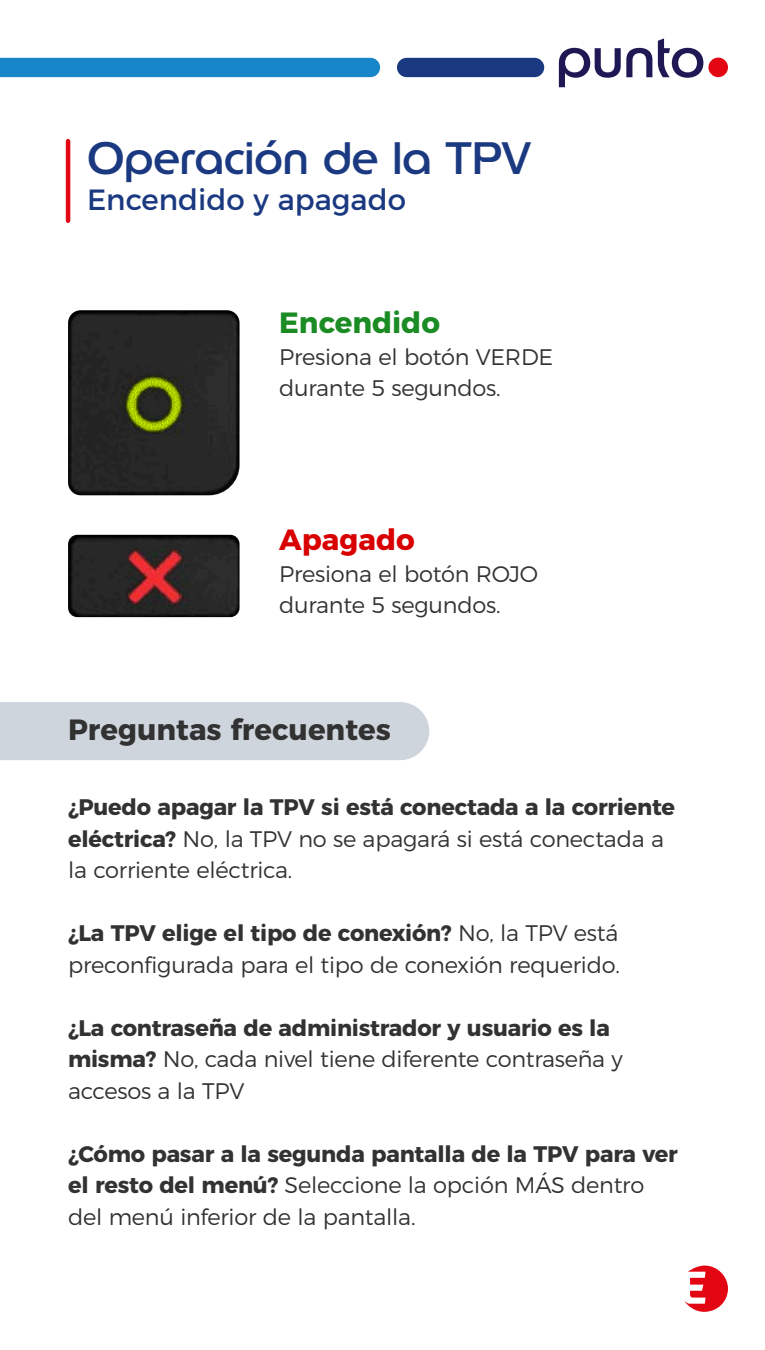
<style>
.page{position:relative;width:765px;height:1350px;background:#fff}
.page>*{position:absolute;margin:0;border:0;box-sizing:border-box;transform-origin:0 0}
.t1{font:45px "Edenred";color:#1a3980}
.t2{font:700 29.25px "Montserrat";color:#323232}
.t3{font:29.25px "Montserrat";color:#1a3980}
.t4{font:700 29.25px "Montserrat";color:#1a8c23}
.t5{font:700 29.25px "Montserrat";color:#d80000}
.t6{font:300 22.5px/31.5px "Montserrat";letter-spacing:-.01em;color:#323232}
.t7{font:700 22.5px/31.5px "Montserrat";letter-spacing:-.01em;color:#323232}
.s1{font-weight:700}
.s2{font-weight:300}
</style>
<div class="page">
<div style="left:0;top:702px;width:429px;height:58px;background:#cfd5dd"></div>
<div style="left:0;top:58px;width:380px;height:19px;background:#1786c9"></div>
<div style="left:397px;top:58px;width:147px;height:19px;background:#1a3980;border-radius:10px"></div>
<svg style="left:559px;top:48px;width:93px;height:39px"></svg>
<svg style="left:658px;top:38px;width:45px;height:40px"></svg>
<div style="left:708px;top:58px;width:20px;height:19px;background:#e30613;border-radius:50%"></div>
<svg style="left:684px;top:1266px;width:44px;height:46px"></svg>
<hr style="left:66px;top:141px;width:4px;height:80px;background:#e30613">
<img style="left:68px;top:310px;width:172px;height:185px">
<img style="left:68px;top:535px;width:172px;height:82px">
<h1 class="t1" style="left:87px;top:128px;width:445px">Operación de la TPV</h1>
<h2 class="t3" style="left:87px;top:176px;width:320px">Encendido y apagado</h2>
<h2 class="t4" style="left:279px;top:299px;width:162px">Encendido</h2>
<p class="t6" style="left:279px;top:339px;width:275px">Presiona el botón VERDE durante 5 segundos.</p>
<h2 class="t5" style="left:279px;top:516px;width:137px">Apagado</h2>
<p class="t6" style="left:279px;top:556px;width:260px">Presiona el botón ROJO durante 5 segundos.</p>
<h2 class="t2" style="left:68px;top:706px;width:324px">Preguntas frecuentes</h2>
<p class="t6" style="left:68px;top:790px;width:609px"><span class="s1">¿Puedo apagar la TPV si está conectada a la corriente eléctrica?</span> No, la TPV no se apagará si está conectada a la corriente eléctrica.</p>
<p class="t6" style="left:68px;top:916px;width:553px"><span class="s1">¿La TPV elige el tipo de conexión?</span> No, la TPV está preconfigurada para el tipo de conexión requerido.</p>
<p class="t6" style="left:68px;top:1010px;width:556px"><span class="s1">¿La contraseña de administrador y usuario es la misma?</span> No, cada nivel tiene diferente contraseña y accesos a la TPV</p>
<p class="t7" style="left:68px;top:1136px;width:611px">¿Cómo pasar a la segunda pantalla de la TPV para ver el resto del menú? <span class="s2">Seleccione la opción MÁS dentro del menú inferior de la pantalla.</span></p>
</div>
